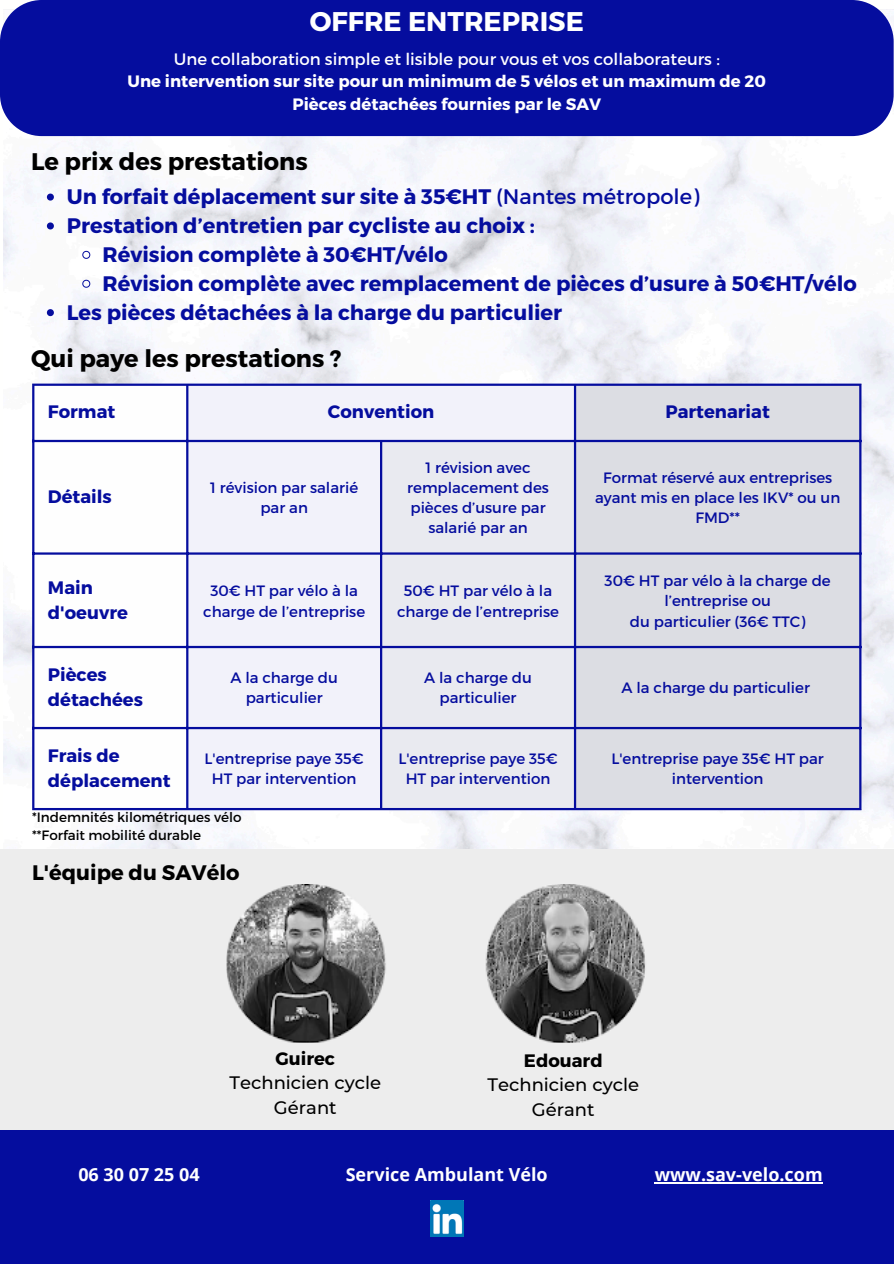
<style>
.page{position:relative;width:894px;height:1264px;background:#fff}
.page>*{position:absolute;margin:0;border:0;box-sizing:border-box;transform-origin:0 0}
.t1{font:700 27px "Montserrat";color:#fff}
.t2{font:700 24px "Montserrat";color:#000}
.t3{font:700 21px "Montserrat";color:#050d9e}
.t4{font:700 21px "Montserrat";color:#000}
.t5{font:700 18px/24.8px "Montserrat";color:#050d9e}
.t6{font:500 18px/24.2px "Montserrat";color:#000;text-align:center}
.t7{font:700 18px "Open Sans";color:#fff}
.t8{font:700 16.5px/22.5px "Montserrat";color:#fff;text-align:center}
.t9{font:15px/20.2px "Montserrat";color:#050d9e;text-align:center}
.t10{font:13.5px "Montserrat";color:#000}
.s1{font-weight:400}
.s2{font-weight:700}
</style>
<div class="page">
<img style="left:4px;top:136px;width:889px;height:713px">
<div style="left:0;top:0;width:893px;height:136px;background:#050d9e"></div>
<svg style="left:34px;top:386px;width:152px;height:422px"></svg>
<div style="left:188px;top:386px;width:385px;height:422px;background:#f2f2fa"></div>
<div style="left:576px;top:386px;width:283px;height:422px;background:#dcdde3"></div>
<div style="left:382px;top:442px;width:191px;height:366px;background:#e9eaf0"></div>
<hr style="left:32px;top:386px;width:2px;height:422px;background:#050d9e">
<hr style="left:186px;top:386px;width:2px;height:422px;background:#050d9e">
<hr style="left:380px;top:442px;width:2px;height:366px;background:#050d9e">
<hr style="left:573px;top:386px;width:3px;height:422px;background:#050d9e">
<hr style="left:859px;top:386px;width:2px;height:422px;background:#050d9e">
<hr style="left:32px;top:383px;width:829px;height:3px;background:#050d9e">
<hr style="left:32px;top:440px;width:829px;height:2px;background:#050d9e">
<hr style="left:32px;top:552px;width:829px;height:2px;background:#050d9e">
<hr style="left:32px;top:646px;width:829px;height:2px;background:#050d9e">
<hr style="left:32px;top:727px;width:829px;height:2px;background:#050d9e">
<hr style="left:32px;top:808px;width:829px;height:2px;background:#050d9e">
<div style="left:0;top:849px;width:892px;height:281px;background:#ededed"></div>
<div style="left:0;top:1130px;width:893px;height:133px;background:#050d9e"></div>
<img style="left:227px;top:884px;width:419px;height:158px">
<img style="left:430px;top:1200px;width:33px;height:36px">
<svg style="left:47px;top:193px;width:7px;height:7px"></svg>
<svg style="left:47px;top:222px;width:7px;height:7px"></svg>
<svg style="left:82px;top:250px;width:9px;height:9px"></svg>
<svg style="left:82px;top:279px;width:9px;height:9px"></svg>
<svg style="left:47px;top:309px;width:7px;height:7px"></svg>
<hr style="left:654px;top:1182px;width:168px;height:1px;background:#fff">
<h1 class="t1" style="left:309px;top:4px;width:275px">OFFRE ENTREPRISE</h1>
<h6 class="t8" style="left:127px;top:47px;width:640px"><span class="s1">Une collaboration simple et lisible pour vous et vos collaborateurs :<br></span>Une intervention sur site pour un minimum de 5 vélos et un maximum de 20<br>Pièces détachées fournies par le SAV</h6>
<p class="t2" style="left:31px;top:146px;width:278px">Le prix des prestations</p>
<p class="t3" style="left:67px;top:183px;width:633px">Un forfait déplacement sur site à 35€HT <span class="s1">(Nantes métropole)</span></p>
<p class="t3" style="left:67px;top:212px;width:469px">Prestation d’entretien par cycliste au choix :</p>
<p class="t3" style="left:103px;top:241px;width:347px">Révision complète à 30€HT/vélo</p>
<p class="t3" style="left:103px;top:269px;width:755px">Révision complète avec remplacement de pièces d’usure à 50€HT/vélo</p>
<p class="t3" style="left:67px;top:298px;width:496px">Les pièces détachées à la charge du particulier</p>
<p class="t2" style="left:31px;top:343px;width:311px">Qui paye les prestations ?</p>
<p class="t5" style="left:48px;top:399px;width:69px">Format</p>
<h2 class="t5" style="left:328px;top:399px;width:108px">Convention</h2>
<p class="t5" style="left:665px;top:399px;width:106px">Partenariat</p>
<p class="t5" style="left:48px;top:483px;width:65px">Détails</p>
<p class="t9" style="left:210px;top:476px;width:149px">1 révision par salarié par an</p>
<p class="t9" style="left:407px;top:456px;width:143px">1 révision avec remplacement des pièces d’usure par salarié par an</p>
<p class="t9" style="left:595px;top:466px;width:247px">Format réservé aux entreprises ayant mis en place les IKV* ou un<br>FMD**</p>
<h2 class="t5" style="left:48px;top:574px;width:81px">Main d'oeuvre</h2>
<p class="t9" style="left:203px;top:580px;width:163px">30€ HT par vélo à la charge de l’entreprise</p>
<p class="t9" style="left:397px;top:580px;width:163px">50€ HT par vélo à la charge de l’entreprise</p>
<p class="t9" style="left:604px;top:570px;width:227px">30€ HT par vélo à la charge de l’entreprise ou</p>
<p class="t9" style="left:629px;top:610px;width:177px">du particulier (36€ TTC)</p>
<p class="t5" style="left:48px;top:661px;width:97px">Pièces détachées</p>
<p class="t9" style="left:230px;top:666px;width:109px">A la charge du particulier</p>
<p class="t9" style="left:424px;top:666px;width:109px">A la charge du particulier</p>
<p class="t9" style="left:621px;top:677px;width:190px">A la charge du particulier</p>
<p class="t5" style="left:48px;top:742px;width:124px">Frais de déplacement</p>
<p class="t9" style="left:204px;top:747px;width:161px">L'entreprise paye 35€<br>HT par intervention</p>
<p class="t9" style="left:398px;top:747px;width:161px">L'entreprise paye 35€<br>HT par intervention</p>
<p class="t9" style="left:611px;top:747px;width:214px">L'entreprise paye 35€ HT par intervention</p>
<h5 class="t10" style="left:32px;top:808px;width:211px">*Indemnités kilométriques vélo</h5>
<h5 class="t10" style="left:32px;top:826px;width:170px">**Forfait mobilité durable</h5>
<h3 class="t4" style="left:32px;top:858px;width:209px">L'équipe du SAVélo</h3>
<p class="t6" style="left:229px;top:1046px;width:153px"><span class="s2">Guirec<br></span>Technicien cycle<br>Gérant</p>
<h5 class="t6" style="left:487px;top:1048px;width:153px"><span class="s2">Edouard<br></span>Technicien cycle<br>Gérant</h5>
<p class="t7" style="left:78px;top:1161px;width:123px">06 30 07 25 04</p>
<p class="t7" style="left:345px;top:1161px;width:203px">Service Ambulant Vélo</p>
<p class="t7" style="left:654px;top:1161px;width:169px">www.sav-velo.com</p>
</div>
